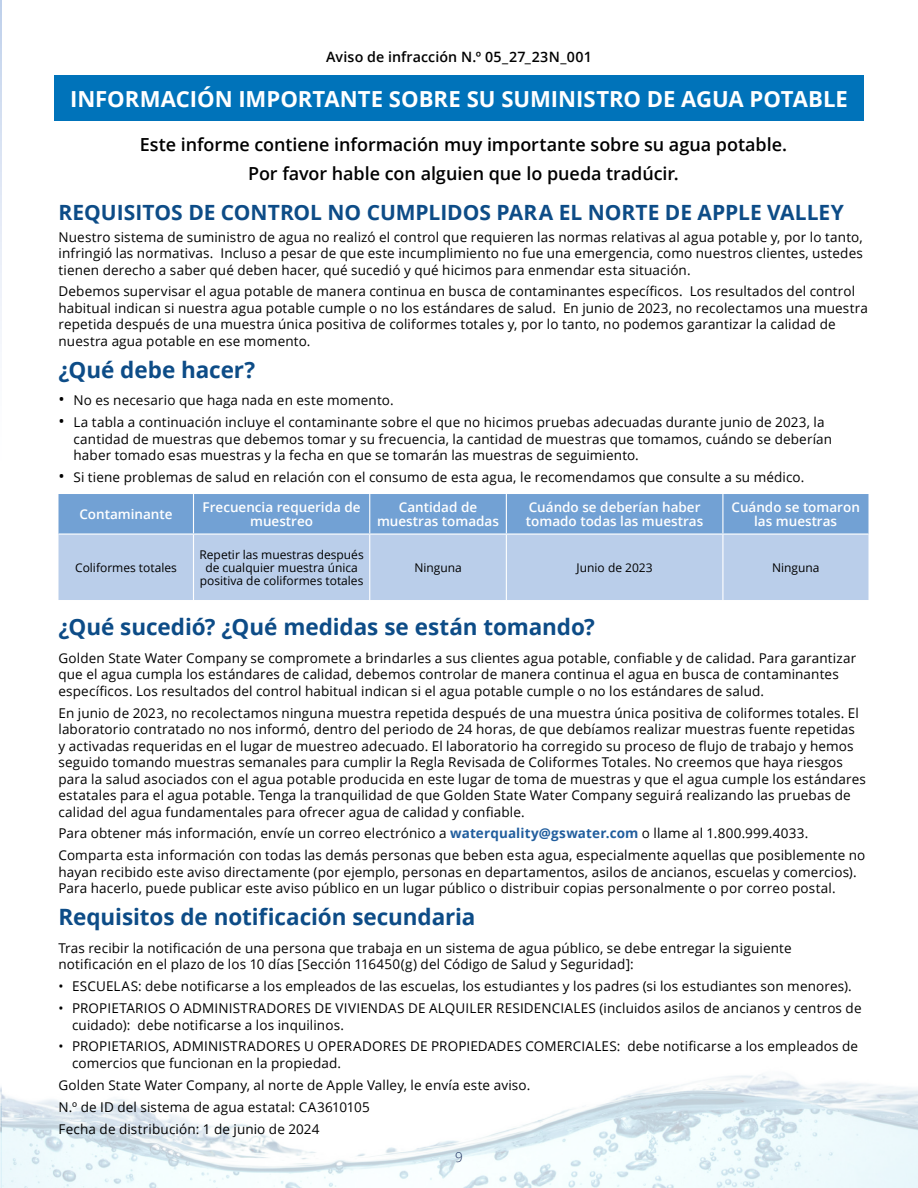
<style>
.page{position:relative;width:918px;height:1188px;background:#fff}
.page>*{position:absolute;margin:0;border:0;box-sizing:border-box;transform-origin:0 0}
.t1{font:700 22.5px "Open Sans";letter-spacing:-.005em;color:#0d4c87}
.t2{font:700 22.2px "Open Sans";color:#fff}
.t3{font:700 21px "Open Sans";color:#0d4c87}
.t4{font:600 18px/29.1px "Open Sans";letter-spacing:-.005em;color:#000;text-align:center}
.t5{font:600 14.25px "Open Sans";letter-spacing:.01em;color:#000}
.t6{font:13.5px/16.5px "Open Sans";letter-spacing:.01em;color:#000}
.t7{font:600 13.5px/14.5px "Open Sans";color:#fff;text-align:center}
.t8{font:300 13.5px "Open Sans";color:#1a2d5c}
.t9{font:12px/12.9px "Open Sans";color:#000;text-align:center}
.s1{font-size:16.5px}
.s2{font-weight:700;color:#215e9e}
</style>
<div class="page">
<img style="left:1px;top:1074px;width:917px;height:114px">
<div style="left:58px;top:494px;width:810px;height:39px;background:#72a1d4"></div>
<div style="left:58px;top:535px;width:810px;height:65px;background:#baceea"></div>
<hr style="left:506px;top:494px;width:1px;height:39px;background:#fff">
<hr style="left:193px;top:494px;width:1px;height:39px;background:#fff">
<hr style="left:369px;top:494px;width:1px;height:39px;background:#fff">
<hr style="left:722px;top:494px;width:1px;height:39px;background:#fff">
<hr style="left:722px;top:535px;width:1px;height:65px;background:#fff">
<hr style="left:506px;top:535px;width:1px;height:65px;background:#fff">
<hr style="left:369px;top:535px;width:1px;height:65px;background:#fff">
<hr style="left:193px;top:535px;width:1px;height:65px;background:#fff">
<div style="left:54px;top:75px;width:810px;height:46px;background:#0073ba"></div>
<svg style="left:0;top:1087px;width:1px;height:101px"></svg>
<svg style="left:0;top:0;width:1px;height:344px"></svg>
<p class="t5" style="left:326px;top:47px;width:267px">Aviso de infracción N.º 05_27_23N_001</p>
<h2 class="t2" style="left:70px;top:83px;width:779px">INFORMACIÓN IMPORTANTE SOBRE SU SUMINISTRO DE AGUA POTABLE</h2>
<h3 class="t4" style="left:140px;top:130px;width:649px">Este informe contiene información muy importante sobre su agua potable.<br>Por favor hable con alguien que lo pueda tradúcir.</h3>
<h3 class="t3" style="left:58px;top:197px;width:787px">REQUISITOS DE CONTROL NO CUMPLIDOS PARA EL NORTE DE APPLE VALLEY</h3>
<p class="t6" style="left:58px;top:228px;width:806px;text-align:justify">Nuestro sistema de suministro de agua no realizó el control que requieren las normas relativas al agua potable y, por lo tanto, infringió las normativas. Incluso a pesar de que este incumplimiento no fue una emergencia, como nuestros clientes, ustedes tienen derecho a saber qué deben hacer, qué sucedió y qué hicimos para enmendar esta situación.</p>
<p class="t6" style="left:58px;top:283px;width:811px">Debemos supervisar el agua potable de manera continua en busca de contaminantes específicos. Los resultados del control habitual indican si nuestra agua potable cumple o no los estándares de salud. En junio de 2023, no recolectamos una muestra repetida después de una muestra única positiva de coliformes totales y, por lo tanto, no podemos garantizar la calidad de nuestra agua potable en ese momento.</p>
<h1 class="t1" style="left:58px;top:354px;width:198px">¿Qué debe hacer?</h1>
<p class="t6" style="left:58px;top:392px;width:337px"><span class="s1">•</span> No es necesario que haga nada en este momento.</p>
<p class="t6" style="left:74px;top:414px;width:760px;text-indent:-15px"><span class="s1">•</span> La tabla a continuación incluye el contaminante sobre el que no hicimos pruebas adecuadas durante junio de 2023, la cantidad de muestras que debemos tomar y su frecuencia, la cantidad de muestras que tomamos, cuándo se deberían haber tomado esas muestras y la fecha en que se tomarán las muestras de seguimiento.</p>
<p class="t6" style="left:58px;top:469px;width:747px"><span class="s1">•</span> Si tiene problemas de salud en relación con el consumo de esta agua, le recomendamos que consulte a su médico.</p>
<p class="t7" style="left:79px;top:507px;width:95px">Contaminante</p>
<p class="t7" style="left:203px;top:499px;width:160px">Frecuencia requerida de muestreo</p>
<p class="t7" style="left:377px;top:499px;width:123px">Cantidad de muestras tomadas</p>
<p class="t7" style="left:526px;top:499px;width:179px;text-align:left">Cuándo se deberían haber tomado todas las muestras</p>
<p class="t7" style="left:731px;top:499px;width:130px">Cuándo se tomaron las muestras</p>
<p class="t9" style="left:75px;top:561px;width:103px">Coliformes totales</p>
<p class="t9" style="left:200px;top:548px;width:166px">Repetir las muestras después de cualquier muestra única positiva de coliformes totales</p>
<p class="t9" style="left:414px;top:561px;width:49px">Ninguna</p>
<p class="t9" style="left:577px;top:561px;width:78px">Junio de 2023</p>
<p class="t9" style="left:772px;top:561px;width:49px">Ninguna</p>
<h1 class="t1" style="left:58px;top:611px;width:538px">¿Qué sucedió? ¿Qué medidas se están tomando?</h1>
<p class="t6" style="left:58px;top:649px;width:799px">Golden State Water Company se compromete a brindarles a sus clientes agua potable, confiable y de calidad. Para garantizar que el agua cumpla los estándares de calidad, debemos controlar de manera continua el agua en busca de contaminantes específicos. Los resultados del control habitual indican si el agua potable cumple o no los estándares de salud.</p>
<p class="t6" style="left:58px;top:704px;width:809px">En junio de 2023, no recolectamos ninguna muestra repetida después de una muestra única positiva de coliformes totales. El laboratorio contratado no nos informó, dentro del periodo de 24 horas, de que debíamos realizar muestras fuente repetidas<br>y activadas requeridas en el lugar de muestreo adecuado. El laboratorio ha corregido su proceso de flujo de trabajo y hemos seguido tomando muestras semanales para cumplir la Regla Revisada de Coliformes Totales. No creemos que haya riesgos para la salud asociados con el agua potable producida en este lugar de toma de muestras y que el agua cumple los estándares estatales para el agua potable. Tenga la tranquilidad de que Golden State Water Company seguirá realizando las pruebas de calidad del agua fundamentales para ofrecer agua de calidad y confiable.</p>
<p class="t6" style="left:58px;top:822px;width:808px;line-height:21.9px">Para obtener más información, envíe un correo electrónico a <span class="s2">waterquality@gswater.com</span> o llame al 1.800.999.4033.<br>Comparta esta información con todas las demás personas que beben esta agua, especialmente aquellas que posiblemente no</p>
<p class="t6" style="left:58px;top:863px;width:800px">hayan recibido este aviso directamente (por ejemplo, personas en departamentos, asilos de ancianos, escuelas y comercios).<br>Para hacerlo, puede publicar este aviso público en un lugar público o distribuir copias personalmente o por correo postal.</p>
<h1 class="t1" style="left:58px;top:901px;width:418px">Requisitos de notificación secundaria</h1>
<p class="t6" style="left:58px;top:939px;width:735px">Tras recibir la notificación de una persona que trabaja en un sistema de agua público, se debe entregar la siguiente notificación en el plazo de los 10 días [Sección 116450(g) del Código de Salud y Seguridad]:</p>
<p class="t6" style="left:58px;top:978px;width:795px">• ESCUELAS: debe notificarse a los empleados de las escuelas, los estudiantes y los padres (si los estudiantes son menores).</p>
<p class="t6" style="left:72px;top:1000px;width:791px;text-indent:-14px">• PROPIETARIOS O ADMINISTRADORES DE VIVIENDAS DE ALQUILER RESIDENCIALES (incluidos asilos de ancianos y centros de cuidado): debe notificarse a los inquilinos.</p>
<p class="t6" style="left:72px;top:1038px;width:788px;text-indent:-14px">• PROPIETARIOS, ADMINISTRADORES U OPERADORES DE PROPIEDADES COMERCIALES: debe notificarse a los empleados de comercios que funcionan en la propiedad.</p>
<p class="t6" style="left:58px;top:1074px;width:473px;line-height:21.9px">Golden State Water Company, al norte de Apple Valley, le envía este aviso.<br>N.º de ID del sistema de agua estatal: CA3610105<br>Fecha de distribución: 1 de junio de 2024</p>
<p class="t8" style="left:455px;top:1147px;width:9px">9</p>
</div>
